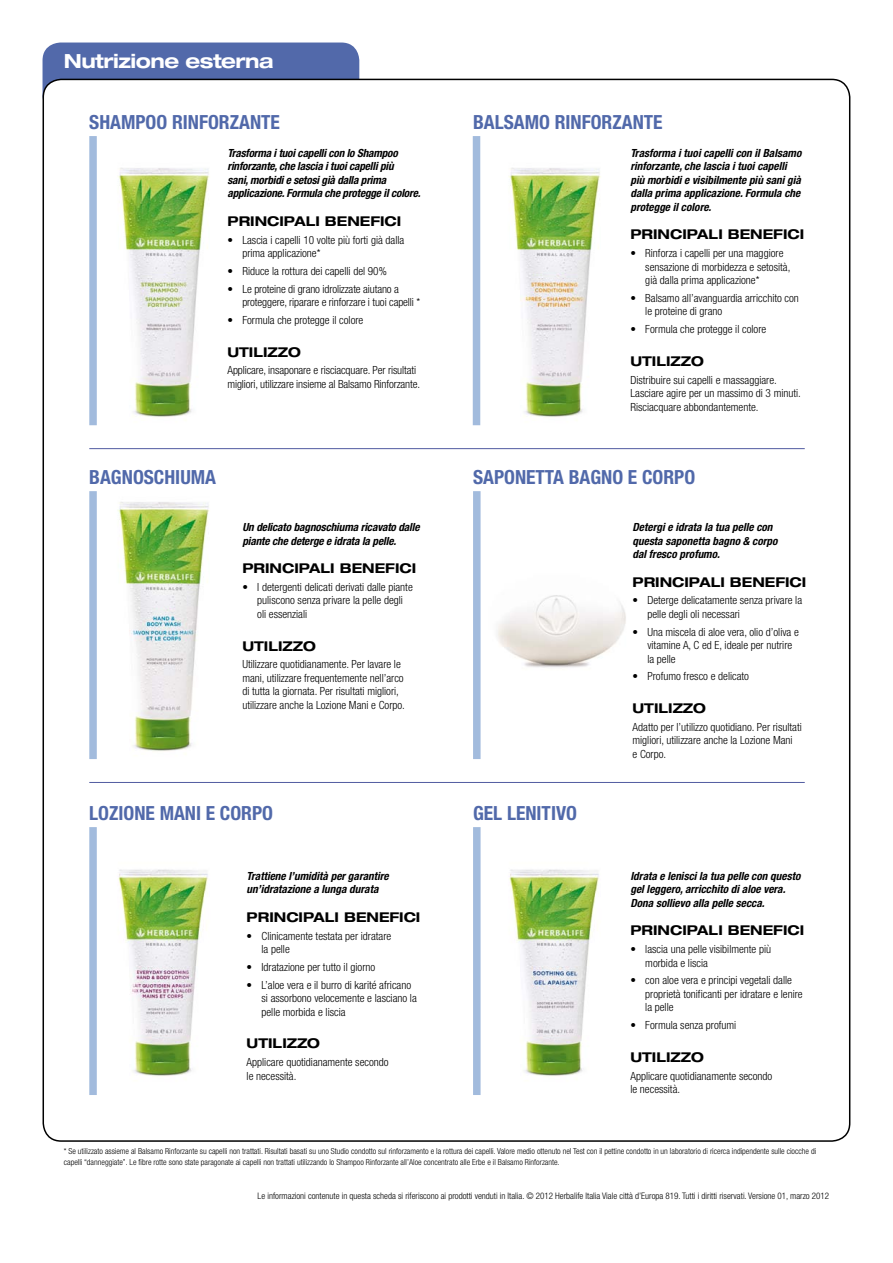
<style>
.page{position:relative;width:893px;height:1263px;background:#fff}
.page>*{position:absolute;margin:0;border:0;box-sizing:border-box;transform-origin:0 0}
.t1{font:700 condensed 19.5px "Helvetica Neue LT Pro";color:#5169aa}
.t2{font:700 expanded 19.5px "Helvetica Neue LT Pro";letter-spacing:-.025em;color:#fff}
.t3{font:700 expanded 13.5px "Helvetica Neue LT Pro";color:#000}
.t4{font:300 condensed 11.25px/13.5px "Helvetica Neue LT Pro";color:#000}
.t5{font:italic 700 condensed 11.25px/13.5px "Helvetica Neue LT Pro";color:#000}
.t6{font:300 condensed 9px "Helvetica Neue LT Pro";color:#000}
.t7{font:300 condensed 8.25px/10.5px "Helvetica Neue LT Pro";color:#000}
</style>
<div class="page">
<div style="left:43px;top:43px;width:316px;height:71px;background:#5269aa;border-radius:18px"></div>
<div style="left:43px;top:79px;width:807px;height:1062px;background:#fff;border-radius:18px"></div>
<img style="left:497px;top:595px;width:129px;height:73px">
<img style="left:509px;top:869px;width:90px;height:207px">
<img style="left:118px;top:869px;width:90px;height:207px">
<div style="left:89px;top:136px;width:8px;height:289px;background:#a2bbdd"></div>
<div style="left:473px;top:136px;width:7px;height:289px;background:#a2bbdd"></div>
<div style="left:89px;top:491px;width:8px;height:268px;background:#a2bbdd"></div>
<div style="left:89px;top:827px;width:8px;height:268px;background:#a2bbdd"></div>
<div style="left:473px;top:491px;width:8px;height:268px;background:#a2bbdd"></div>
<div style="left:473px;top:827px;width:8px;height:268px;background:#a2bbdd"></div>
<hr style="left:89px;top:448px;width:716px;height:1px;background:#515ba1">
<hr style="left:89px;top:782px;width:716px;height:1px;background:#515ba1">
<img style="left:509px;top:168px;width:92px;height:249px">
<img style="left:118px;top:168px;width:92px;height:249px">
<img style="left:117px;top:502px;width:93px;height:249px">
<h1 class="t2" style="left:64px;top:48px;width:211px">Nutrizione esterna</h1>
<h1 class="t1" style="left:89px;top:110px;width:192px">SHAMPOO RINFORZANTE</h1>
<h1 class="t1" style="left:473px;top:110px;width:191px">BALSAMO RINFORZANTE</h1>
<p class="t5" style="left:227px;top:146px;width:194px">Trasforma i tuoi capelli con lo Shampoo rinforzante, che lascia i tuoi capelli più<br>sani, morbidi e setosi già dalla prima applicazione. Formula che protegge il colore.</p>
<p class="t3" style="left:227px;top:213px;width:175px">PRINCIPALI BENEFICI</p>
<p class="t4" style="left:242px;top:233px;width:163px;text-indent:-15px">• Lascia i capelli 10 volte più forti già dalla prima applicazione*</p>
<p class="t4" style="left:227px;top:264px;width:161px">• Riduce la rottura dei capelli del 90%</p>
<p class="t4" style="left:242px;top:282px;width:179px;text-indent:-15px">• Le proteine di grano idrolizzate aiutano a proteggere, riparare e rinforzare i tuoi capelli *</p>
<p class="t4" style="left:227px;top:313px;width:137px">• Formula che protegge il colore</p>
<p class="t3" style="left:227px;top:343px;width:75px">UTILIZZO</p>
<p class="t4" style="left:227px;top:364px;width:194px">Applicare, insaponare e risciacquare. Per risultati migliori, utilizzare insieme al Balsamo Rinforzante.</p>
<h1 class="t1" style="left:89px;top:465px;width:128px">BAGNOSCHIUMA</h1>
<p class="t5" style="left:242px;top:520px;width:179px">Un delicato bagnoschiuma ricavato dalle piante che deterge e idrata la pelle.</p>
<p class="t3" style="left:242px;top:560px;width:175px">PRINCIPALI BENEFICI</p>
<p class="t4" style="left:257px;top:580px;width:157px;text-indent:-15px">• I detergenti delicati derivati dalle piante puliscono senza privare la pelle degli oli essenziali</p>
<p class="t3" style="left:242px;top:637px;width:75px">UTILIZZO</p>
<p class="t4" style="left:242px;top:657px;width:164px">Utilizzare quotidianamente. Per lavare le mani, utilizzare frequentemente nell’arco di tutta la giornata. Per risultati migliori, utilizzare anche la Lozione Mani e Corpo.</p>
<h1 class="t1" style="left:89px;top:801px;width:185px">LOZIONE MANI E CORPO</h1>
<p class="t5" style="left:247px;top:869px;width:144px">Trattiene l’umidità per garantire un’idratazione a lunga durata</p>
<p class="t3" style="left:247px;top:908px;width:175px">PRINCIPALI BENEFICI</p>
<p class="t4" style="left:261px;top:929px;width:131px;text-indent:-15px">• Clinicamente testata per idratare la pelle</p>
<p class="t4" style="left:247px;top:960px;width:130px">• Idratazione per tutto il giorno</p>
<p class="t4" style="left:261px;top:978px;width:157px;text-indent:-15px">• L’aloe vera e il burro di karité africano si assorbono velocemente e lasciano la pelle morbida e liscia</p>
<p class="t3" style="left:247px;top:1035px;width:75px">UTILIZZO</p>
<p class="t4" style="left:247px;top:1055px;width:143px">Applicare quotidianamente secondo le necessità.</p>
<p class="t5" style="left:630px;top:146px;width:172px">Trasforma i tuoi capelli con il Balsamo rinforzante, che lascia i tuoi capelli più morbidi e visibilmente più sani già dalla prima applicazione. Formula che protegge il colore.</p>
<p class="t3" style="left:630px;top:226px;width:175px">PRINCIPALI BENEFICI</p>
<p class="t4" style="left:645px;top:246px;width:147px;text-indent:-15px">• Rinforza i capelli per una maggiore sensazione di morbidezza e setosità, già dalla prima applicazione*</p>
<p class="t4" style="left:645px;top:291px;width:155px;text-indent:-15px">• Balsamo all’avanguardia arricchito con le proteine di grano</p>
<p class="t4" style="left:630px;top:322px;width:137px">• Formula che protegge il colore</p>
<p class="t3" style="left:630px;top:353px;width:75px">UTILIZZO</p>
<p class="t4" style="left:630px;top:373px;width:172px">Distribuire sui capelli e massaggiare.<br>Lasciare agire per un massimo di 3 minuti.<br>Risciacquare abbondantemente.</p>
<h1 class="t1" style="left:473px;top:465px;width:224px">SAPONETTA BAGNO E CORPO</h1>
<h1 class="t1" style="left:473px;top:801px;width:105px">GEL LENITIVO</h1>
<p class="t5" style="left:632px;top:520px;width:147px">Detergi e idrata la tua pelle con questa saponetta bagno &amp; corpo dal fresco profumo.</p>
<p class="t3" style="left:632px;top:573px;width:175px">PRINCIPALI BENEFICI</p>
<p class="t4" style="left:647px;top:593px;width:156px;text-indent:-15px">• Deterge delicatamente senza privare la pelle degli oli necessari</p>
<p class="t4" style="left:647px;top:625px;width:153px;text-indent:-15px">• Una miscela di aloe vera, olio d’oliva e vitamine A, C ed E, ideale per nutrire la pelle</p>
<p class="t4" style="left:632px;top:669px;width:118px">• Profumo fresco e delicato</p>
<p class="t3" style="left:632px;top:700px;width:75px">UTILIZZO</p>
<p class="t4" style="left:632px;top:720px;width:171px">Adatto per l’utilizzo quotidiano. Per risultati migliori, utilizzare anche la Lozione Mani<br>e Corpo.</p>
<p class="t5" style="left:630px;top:869px;width:172px">Idrata e lenisci la tua pelle con questo gel leggero, arricchito di aloe vera.<br>Dona sollievo alla pelle secca.</p>
<p class="t3" style="left:630px;top:922px;width:175px">PRINCIPALI BENEFICI</p>
<p class="t4" style="left:645px;top:942px;width:127px;text-indent:-15px">• lascia una pelle visibilmente più morbida e liscia</p>
<p class="t4" style="left:645px;top:973px;width:159px;text-indent:-15px">• con aloe vera e principi vegetali dalle proprietà tonificanti per idratare e lenire la pelle</p>
<p class="t4" style="left:630px;top:1018px;width:107px">• Formula senza profumi</p>
<p class="t3" style="left:630px;top:1048px;width:75px">UTILIZZO</p>
<p class="t4" style="left:630px;top:1069px;width:143px">Applicare quotidianamente secondo le necessità.</p>
<p class="t7" style="left:64px;top:1146px;width:754px">* Se utilizzato assieme al Balsamo Rinforzante su capelli non trattati. Risultati basati su uno Studio condotto sul rinforzamento e la rottura dei capelli. Valore medio ottenuto nel Test con il pettine condotto in un laboratorio di ricerca indipendente sulle ciocche di capelli “danneggiate”. Le fibre rotte sono state paragonate ai capelli non trattati utilizzando lo Shampoo Rinforzante all’Aloe concentrato alle Erbe e il Balsamo Rinforzante.</p>
<p class="t6" style="left:258px;top:1191px;width:573px">Le informazioni contenute in questa scheda si riferiscono ai prodotti venduti in Italia. © 2012 Herbalife Italia Viale città d’Europa 819. Tutti i diritti riservati. Versione 01, marzo 2012</p>
</div>
